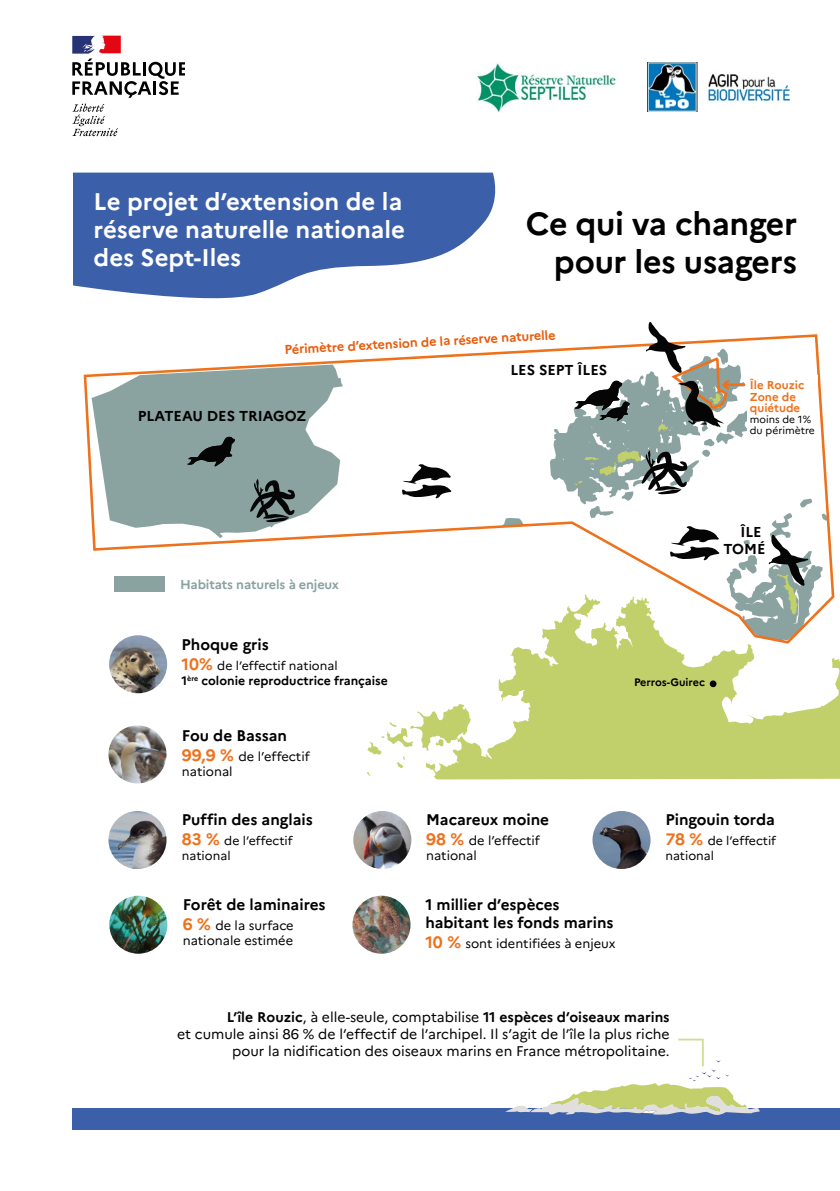
<style>
.page{position:relative;width:840px;height:1191px;background:#fff}
.page>*{position:absolute;margin:0;border:0;box-sizing:border-box;transform-origin:0 0}
.t1{font:700 32px/38px "Marianne";letter-spacing:-.01em;color:#000;text-align:right}
.t2{font:700 24px/28px "Marianne";color:#fff;text-align:justify}
.t3{font:700 15.4px/18px "Marianne";color:#000}
.t4{font:700 14.4px/17.2px "Marianne";color:#000;text-align:right}
.t5{font:14px/16.8px "Marianne";color:#000;text-align:right}
.t6{font:12.8px/15.4px "Marianne";color:#000}
.t7{font:700 12.8px "Marianne";color:#ea5b0b}
.t8{font:700 12.8px "Marianne";letter-spacing:-.01em;color:#8aa2a0}
.t9{font:700 12.2px/14.8px "Marianne";color:#000}
.t10{font:12.2px/14.8px "Marianne";color:#000}
.t11{font:700 11.6px/11.2px "Marianne";color:#ee711c}
.t12{font:700 10.8px "Marianne";color:#000}
.t13{font:10.2px/11.2px "Marianne";color:#000}
.s1{font-size:16.6px;color:#ee711c}
.s2{font-weight:400}
.s3{font-weight:700;font-size:16.6px;color:#ee711c}
.s4{font-weight:700}
</style>
<div class="page">
<img style="left:647px;top:63px;width:143px;height:49px">
<img style="left:477px;top:63px;width:139px;height:49px">
<svg style="left:73px;top:173px;width:423px;height:126px;fill:#3b5fa9"></svg>
<svg style="left:72px;top:104px;width:46px;height:32px"></svg>
<svg style="left:72px;top:36px;width:113px;height:62px"></svg>
<div style="left:72px;top:1108px;width:767px;height:22px;background:#3b5fa9"></div>
<svg style="left:505px;top:1038px;width:254px;height:77px"></svg>
<svg style="left:434px;top:645px;width:405px;height:134px;fill:#c2d06b"></svg>
<svg style="left:367px;top:704px;width:103px;height:71px"></svg>
<div style="left:709px;top:680px;width:7px;height:7px;background:#000;border-radius:50%"></div>
<svg style="left:83px;top:349px;width:752px;height:296px"></svg>
<svg style="left:549px;top:322px;width:278px;height:319px"></svg>
<div style="left:114px;top:576px;width:50px;height:15px;background:#8aa2a0"></div>
<div style="left:746px;top:375px;width:70px;height:63px;background:#fff"></div>
<img style="left:109px;top:635px;width:58px;height:58px;border-radius:29px">
<img style="left:352px;top:895px;width:58px;height:58px;border-radius:29px">
<img style="left:109px;top:895px;width:58px;height:58px;border-radius:29px">
<img style="left:592px;top:811px;width:58px;height:58px;border-radius:29px">
<img style="left:353px;top:811px;width:58px;height:58px;border-radius:29px">
<img style="left:108px;top:725px;width:58px;height:58px;border-radius:29px">
<img style="left:108px;top:811px;width:58px;height:58px;border-radius:29px">
<h2 class="t2" style="left:94px;top:187px;width:313px">Le projet d’extension de la réserve naturelle nationale des Sept-Iles</h2>
<h1 class="t1" style="left:525px;top:204px;width:272px">Ce qui va changer pour les usagers</h1>
<p class="t7" style="left:284px;top:341px;width:272px;rotate:-3deg">Périmètre d’extension de la réserve naturelle</p>
<p class="t4" style="left:138px;top:407px;width:170px">PLATEAU DES TRIAGOZ</p>
<p class="t8" style="left:180px;top:576px;width:160px">Habitats naturels à enjeux</p>
<p class="t3" style="left:181px;top:636px;width:89px">Phoque gris</p>
<p class="t9" style="left:181px;top:658px;width:208px"><span class="s1">10%</span> <span class="s2">de l’effectif national<br></span>1<sup>ère</sup> colonie reproductrice française</p>
<p class="t3" style="left:182px;top:726px;width:107px">Fou de Bassan</p>
<p class="t6" style="left:182px;top:748px;width:129px"><span class="s3">99,9 %</span> de l’effectif national</p>
<p class="t3" style="left:182px;top:810px;width:132px">Puffin des anglais</p>
<p class="t10" style="left:182px;top:833px;width:112px"><span class="s3">83 %</span> de l’effectif national</p>
<p class="t3" style="left:183px;top:895px;width:144px">Forêt de laminaires</p>
<p class="t6" style="left:183px;top:917px;width:112px"><span class="s3">6 %</span> de la surface nationale estimée</p>
<p class="t4" style="left:510px;top:361px;width:98px">LES SEPT ÎLES</p>
<p class="t11" style="left:749px;top:379px;width:56px">Île Rouzic<br>Zone de quiétude</p>
<p class="t13" style="left:749px;top:414px;width:66px">moins de 1% du périmètre</p>
<p class="t4" style="left:723px;top:523px;width:43px">ÎLE<br>TOMÉ</p>
<p class="t12" style="left:633px;top:676px;width:72px">Perros-Guirec</p>
<p class="t3" style="left:426px;top:810px;width:124px">Macareux moine</p>
<p class="t6" style="left:426px;top:832px;width:115px"><span class="s3">98 %</span> de l’effectif national</p>
<p class="t3" style="left:425px;top:895px;width:190px">1 millier d’espèces habitant les fonds marins</p>
<p class="t6" style="left:425px;top:935px;width:191px"><span class="s3">10 %</span> sont identifiées à enjeux</p>
<p class="t3" style="left:665px;top:810px;width:111px">Pingouin torda</p>
<p class="t10" style="left:665px;top:833px;width:112px"><span class="s3">78 %</span> de l’effectif national</p>
<p class="t5" style="left:177px;top:1008px;width:494px"><span class="s4">L’île Rouzic</span>, à elle-seule, comptabilise <span class="s4">11 espèces d’oiseaux marins<br></span>et cumule ainsi 86 % de l’effectif de l’archipel. Il s’agit de l’île la plus riche pour la nidification des oiseaux marins en France métropolitaine.</p>
</div>
